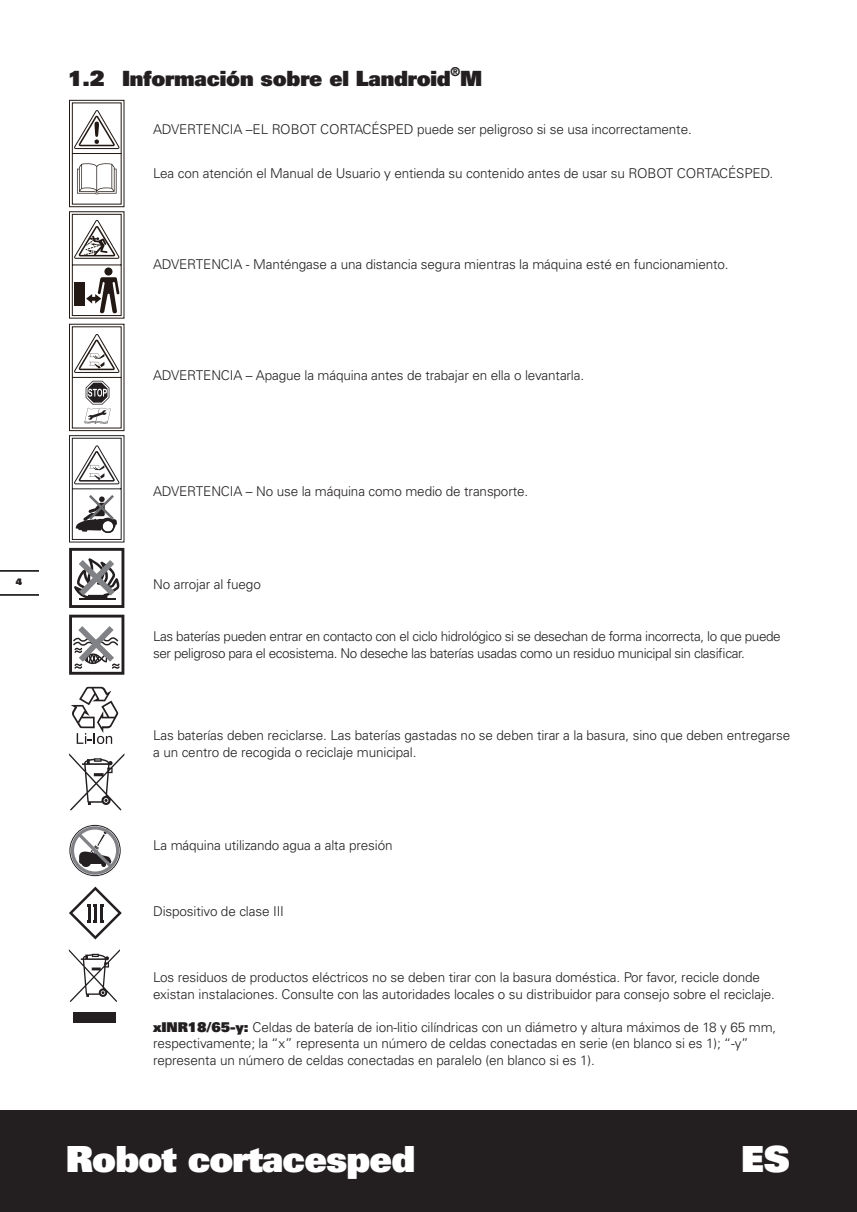
<style>
.page{position:relative;width:857px;height:1212px;background:#fff}
.page>*{position:absolute;margin:0;border:0;box-sizing:border-box;transform-origin:0 0}
.t1{font:900 36px "Univers";letter-spacing:-.025em;color:#fff}
.t2{font:900 21px "Univers";letter-spacing:-.01em;color:#231f20}
.t3{font:300 13.5px/16.5px "Univers";letter-spacing:-.01em;color:#231f20}
.t4{font:300 13.5px/16.5px "Univers";letter-spacing:-.03em;color:#231f20}
.t5{font:900 12.3px "Univers";color:#231f20}
.t6{font:900 9px "Univers";color:#231f20}
.s1{font-weight:900}
</style>
<div class="page">
<div style="left:0;top:1110px;width:857px;height:102px;background:#231f20"></div>
<hr style="left:0;top:594px;width:38px;height:2px;background:#000">
<hr style="left:0;top:570px;width:38px;height:2px;background:#000">
<svg style="left:69px;top:615px;width:55px;height:60px"></svg>
<svg style="left:69px;top:100px;width:56px;height:508px"></svg>
<div style="left:70px;top:825px;width:51px;height:51px;border:1px solid #231f20;border-radius:50%"></div>
<svg style="left:71px;top:826px;width:48px;height:49px"></svg>
<svg style="left:69px;top:949px;width:51px;height:53px"></svg>
<div style="left:73px;top:1012px;width:43px;height:11px;background:#231f20"></div>
<svg style="left:69px;top:753px;width:55px;height:57px"></svg>
<svg style="left:71px;top:687px;width:48px;height:57px"></svg>
<svg style="left:69px;top:886px;width:53px;height:53px"></svg>
<hr style="left:100px;top:906px;width:3px;height:15px;background:#231f20">
<p class="t6" style="left:16px;top:576px;width:8px">4</p>
<h2 class="t2" style="left:68px;top:65px;width:384px">1.2 Información sobre el Landroid</h2>
<p class="t5" style="left:451px;top:63px;width:11px">®</p>
<h2 class="t2" style="left:460px;top:65px;width:24px">M</h2>
<p class="t3" style="left:153px;top:121px;width:540px">ADVERTENCIA –EL ROBOT CORTACÉSPED puede ser peligroso si se usa incorrectamente.</p>
<p class="t3" style="left:153px;top:165px;width:622px">Lea con atención el Manual de Usuario y entienda su contenido antes de usar su ROBOT CORTACÉSPED.</p>
<p class="t3" style="left:153px;top:256px;width:577px">ADVERTENCIA - Manténgase a una distancia segura mientras la máquina esté en funcionamiento.</p>
<p class="t3" style="left:153px;top:367px;width:432px">ADVERTENCIA – Apague la máquina antes de trabajar en ella o levantarla.</p>
<p class="t3" style="left:153px;top:483px;width:377px">ADVERTENCIA – No use la máquina como medio de transporte.</p>
<p class="t3" style="left:153px;top:576px;width:109px">No arrojar al fuego</p>
<p class="t4" style="left:153px;top:628px;width:629px">Las baterías pueden entrar en contacto con el ciclo hidrológico si se desechan de forma incorrecta, lo que puede ser peligroso para el ecosistema. No deseche las baterías usadas como un residuo municipal sin clasificar.</p>
<p class="t3" style="left:153px;top:727px;width:638px">Las baterías deben reciclarse. Las baterías gastadas no se deben tirar a la basura, sino que deben entregarse a un centro de recogida o reciclaje municipal.</p>
<p class="t3" style="left:153px;top:837px;width:241px">La máquina utilizando agua a alta presión</p>
<p class="t3" style="left:153px;top:903px;width:132px">Dispositivo de clase III</p>
<p class="t3" style="left:153px;top:969px;width:623px">Los residuos de productos eléctricos no se deben tirar con la basura doméstica. Por favor, recicle donde existan instalaciones. Consulte con las autoridades locales o su distribuidor para consejo sobre el reciclaje.</p>
<p class="t3" style="left:153px;top:1018px;width:625px"><span class="s1">xINR18/65-y:</span> Celdas de batería de ion-litio cilíndricas con un diámetro y altura máximos de 18 y 65 mm, respectivamente; la “x” representa un número de celdas conectadas en serie (en blanco si es 1); “-y” representa un número de celdas conectadas en paralelo (en blanco si es 1).</p>
<h1 class="t1" style="left:66px;top:1135px;width:351px">Robot cortacesped</h1>
<h1 class="t1" style="left:741px;top:1135px;width:50px">ES</h1>
</div>
